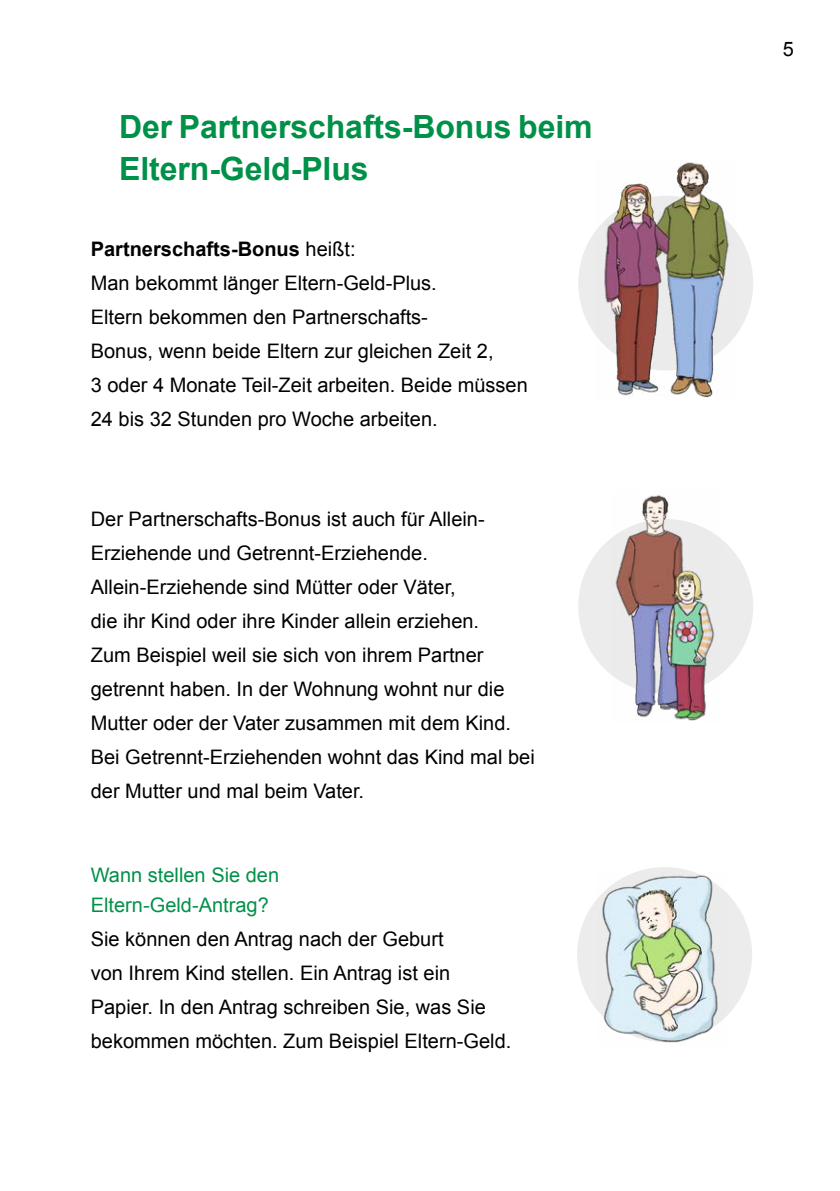
<style>
.page{position:relative;width:840px;height:1191px;background:#fff}
.page>*{position:absolute;margin:0;border:0;box-sizing:border-box;transform-origin:0 0}
.Title_neue{font:700 32px/42px "Arial";letter-spacing:-.005em;color:#009149}
.Fließtext_neue{font:20px/34px "Arial";color:#000}
.Sub-Healinde_neue{font:20px/30px "Arial";color:#009149}
.Fließtext_neue-2{font:700 20px "Arial";color:#000}
.s1{font-weight:400}
</style>
<div class="page">
<div style="left:578px;top:196px;width:174px;height:174px;background:#ececec;border-radius:50%"></div>
<img style="left:596px;top:162px;width:140px;height:236px">
<div style="left:578px;top:519px;width:174px;height:175px;background:#ececec;border-radius:50%"></div>
<img style="left:611px;top:495px;width:109px;height:226px">
<div style="left:577px;top:867px;width:174px;height:175px;background:#ececec;border-radius:50%"></div>
<img style="left:596px;top:871px;width:130px;height:172px">
<h1 class="Title_neue" style="left:119px;top:106px;width:474px">Der Partnerschafts-Bonus beim<br>Eltern-Geld-Plus</h1>
<p class="Fließtext_neue-2" style="left:91px;top:236px;width:266px">Partnerschafts-Bonus <span class="s1">heißt:</span></p>
<p class="Fließtext_neue" style="left:91px;top:266px;width:347px">Man bekommt länger Eltern-Geld-Plus.</p>
<p class="Fließtext_neue" style="left:91px;top:300px;width:438px">Eltern bekommen den Partnerschafts-<br>Bonus, wenn beide Eltern zur gleichen Zeit 2,<br>3 oder 4 Monate Teil-Zeit arbeiten. Beide müssen 24 bis 32 Stunden pro Woche arbeiten.</p>
<p class="Fließtext_neue" style="left:91px;top:502px;width:445px">Der Partnerschafts-Bonus ist auch für Allein-Erziehende und Getrennt-Erziehende.<br>Allein-Erziehende sind Mütter oder Väter,<br>die ihr Kind oder ihre Kinder allein erziehen.<br>Zum Beispiel weil sie sich von ihrem Partner getrennt haben. In der Wohnung wohnt nur die Mutter oder der Vater zusammen mit dem Kind.<br>Bei Getrennt-Erziehenden wohnt das Kind mal bei der Mutter und mal beim Vater.</p>
<h2 class="Sub-Healinde_neue" style="left:91px;top:860px;width:190px">Wann stellen Sie den<br>Eltern-Geld-Antrag?</h2>
<p class="Fließtext_neue" style="left:91px;top:922px;width:422px">Sie können den Antrag nach der Geburt<br>von Ihrem Kind stellen. Ein Antrag ist ein Papier. In den Antrag schreiben Sie, was Sie bekommen möchten. Zum Beispiel Eltern-Geld.</p>
<p class="Fließtext_neue" style="left:782px;top:32px;width:13px">5</p>
</div>
